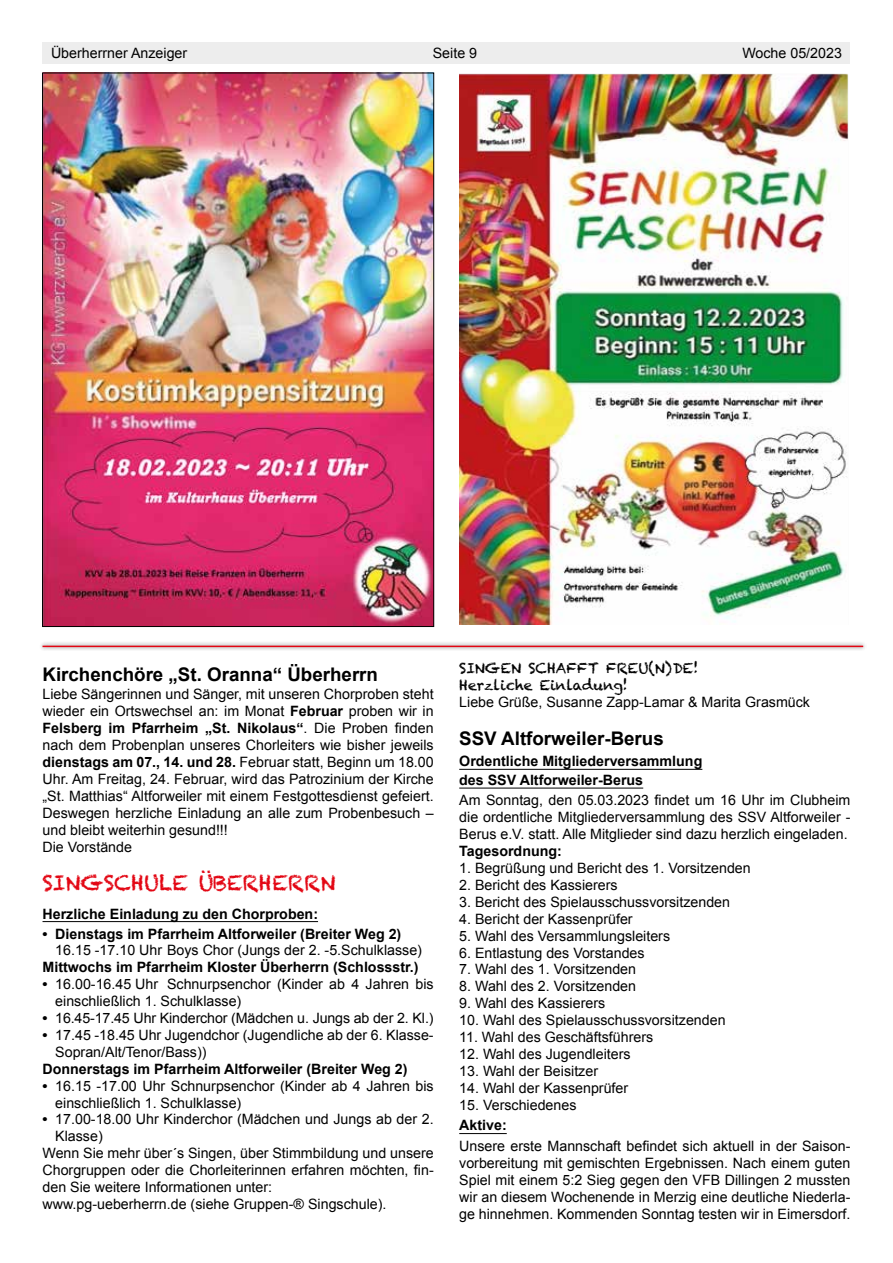
<style>
.page{position:relative;width:893px;height:1263px;background:#fff}
.page>*{position:absolute;margin:0;border:0;box-sizing:border-box;transform-origin:0 0}
.t1{font:21px "Chalkduster";color:#e30613}
.t2{font:700 18.75px "Arial";color:#000}
.t3{font:14.25px/17px "Arial";color:#000}
.t4{font:700 14.25px/18.8px "Arial";color:#000}
.t5{font:14.25px/17px "Chalkduster";color:#000}
.s1{font-weight:700}
</style>
<div class="page">
<div style="left:43px;top:43px;width:807px;height:21px;background:#ededed"></div>
<hr style="left:459px;top:769px;width:243px;height:1px;background:#000">
<hr style="left:459px;top:788px;width:184px;height:1px;background:#000">
<hr style="left:459px;top:1133px;width:48px;height:1px;background:#000">
<hr style="left:43px;top:921px;width:275px;height:1px;background:#000">
<img style="left:44px;top:75px;width:388px;height:550px">
<img style="left:460px;top:73px;width:389px;height:552px">
<div style="left:38px;top:641px;width:829px;height:11px;background:#000;opacity:.7"></div>
<hr style="left:43px;top:646px;width:820px;height:1px;background:#e30613">
<p class="t3" style="left:51px;top:45px;width:138px">Überherrner Anzeiger</p>
<p class="t3" style="left:433px;top:45px;width:46px">Seite 9</p>
<p class="t3" style="left:742px;top:45px;width:101px">Woche 05/2023</p>
<h2 class="t2" style="left:43px;top:662px;width:337px">Kirchenchöre „St. Oranna“ Überherrn</h2>
<p class="t3" style="left:43px;top:686px;width:393px">Liebe Sängerinnen und Sänger, mit unseren Chorproben steht wieder ein Ortswechsel an: im Monat <span class="s1">Februar</span> proben wir in <span class="s1">Felsberg im Pfarrheim „St. Nikolaus“</span>. Die Proben finden nach dem Probenplan unseres Chorleiters wie bisher jeweils <span class="s1">dienstags am 07., 14. und 28.</span> Februar statt, Beginn um 18.00<br>Uhr. Am Freitag, 24. Februar, wird das Patrozinium der Kirche „St. Matthias“ Altforweiler mit einem Festgottesdienst gefeiert.<br>Deswegen herzliche Einladung an alle zum Probenbesuch – und bleibt weiterhin gesund!!!<br>Die Vorstände</p>
<h1 class="t1" style="left:43px;top:870px;width:294px">SINGSCHULE ÜBERHERRN</h1>
<p class="t4" style="left:43px;top:905px;width:277px">Herzliche Einladung zu den Chorproben:</p>
<p class="t4" style="left:43px;top:924px;width:360px">• Dienstags im Pfarrheim Altforweiler (Breiter Weg 2)</p>
<p class="t3" style="left:55px;top:942px;width:368px">16.15 -17.10 Uhr Boys Chor (Jungs der 2. -5.Schulklasse)</p>
<p class="t4" style="left:43px;top:958px;width:378px">Mittwochs im Pfarrheim Kloster Überherrn (Schlossstr.)</p>
<p class="t3" style="left:55px;top:976px;width:380px;text-indent:-13px"><span class="s1">•</span> 16.00-16.45 Uhr Schnurpsenchor (Kinder ab 4 Jahren bis einschließlich 1. Schulklasse)</p>
<p class="t3" style="left:43px;top:1010px;width:393px"><span class="s1">•</span> 16.45-17.45 Uhr Kinderchor (Mädchen u. Jungs ab der 2. Kl.)</p>
<p class="t3" style="left:55px;top:1027px;width:380px;text-indent:-13px"><span class="s1">•</span> 17.45 -18.45 Uhr Jugendchor (Jugendliche ab der 6. Klasse-<br>Sopran/Alt/Tenor/Bass))</p>
<p class="t4" style="left:43px;top:1060px;width:367px">Donnerstags im Pfarrheim Altforweiler (Breiter Weg 2)</p>
<p class="t3" style="left:55px;top:1078px;width:380px;text-indent:-13px"><span class="s1">•</span> 16.15 -17.00 Uhr Schnurpsenchor (Kinder ab 4 Jahren bis einschließlich 1. Schulklasse)</p>
<p class="t3" style="left:43px;top:1111px;width:393px"><span class="s1">•</span> 17.00-18.00 Uhr Kinderchor (Mädchen und Jungs ab der 2.</p>
<p class="t3" style="left:55px;top:1128px;width:49px">Klasse)</p>
<p class="t3" style="left:43px;top:1145px;width:393px">Wenn Sie mehr über´s Singen, über Stimmbildung und unsere</p>
<p class="t3" style="left:43px;top:1162px;width:393px">Chorgruppen oder die Chorleiterinnen erfahren möchten, fin-</p>
<p class="t3" style="left:43px;top:1179px;width:231px">den Sie weitere Informationen unter:</p>
<p class="t3" style="left:43px;top:1196px;width:345px">www.pg-ueberherrn.de (siehe Gruppen-® Singschule).</p>
<p class="t5" style="left:459px;top:660px;width:241px">SINGEN SCHAFFT FREU(N)DE!<br>Herzliche Einladung!</p>
<p class="t3" style="left:459px;top:694px;width:352px">Liebe Grüße, Susanne Zapp-Lamar &amp; Marita Grasmück</p>
<h2 class="t2" style="left:459px;top:726px;width:206px">SSV Altforweiler-Berus</h2>
<p class="t4" style="left:459px;top:752px;width:245px">Ordentliche Mitgliederversammlung des SSV Altforweiler-Berus</p>
<p class="t3" style="left:459px;top:792px;width:393px;text-align:justify">Am Sonntag, den 05.03.2023 findet um 16 Uhr im Clubheim die ordentliche Mitgliederversammlung des SSV Altforweiler - Berus e.V. statt. Alle Mitglieder sind dazu herzlich eingeladen.</p>
<p class="t4" style="left:459px;top:842px;width:104px">Tagesordnung:</p>
<p class="t3" style="left:459px;top:859px;width:293px">1. Begrüßung und Bericht des 1. Vorsitzenden</p>
<p class="t3" style="left:459px;top:876px;width:160px">2. Bericht des Kassierers</p>
<p class="t3" style="left:459px;top:893px;width:272px">3. Bericht des Spielausschussvorsitzenden</p>
<p class="t3" style="left:459px;top:910px;width:175px">4. Bericht der Kassenprüfer</p>
<p class="t3" style="left:459px;top:927px;width:212px">5. Wahl des Versammlungsleiters</p>
<p class="t3" style="left:459px;top:944px;width:187px">6. Entlastung des Vorstandes</p>
<p class="t3" style="left:459px;top:961px;width:178px">7. Wahl des 1. Vorsitzenden</p>
<p class="t3" style="left:459px;top:978px;width:178px">8. Wahl des 2. Vorsitzenden</p>
<p class="t3" style="left:459px;top:995px;width:147px">9. Wahl des Kassierers</p>
<p class="t3" style="left:459px;top:1012px;width:268px">10. Wahl des Spielausschussvorsitzenden</p>
<p class="t3" style="left:459px;top:1029px;width:196px">11. Wahl des Geschäftsführers</p>
<p class="t3" style="left:459px;top:1046px;width:173px">12. Wahl des Jugendleiters</p>
<p class="t3" style="left:459px;top:1063px;width:140px">13. Wahl der Beisitzer</p>
<p class="t3" style="left:459px;top:1080px;width:170px">14. Wahl der Kassenprüfer</p>
<p class="t3" style="left:459px;top:1097px;width:119px">15. Verschiedenes</p>
<p class="t4" style="left:459px;top:1116px;width:49px">Aktive:</p>
<p class="t3" style="left:459px;top:1137px;width:393px;text-align:justify">Unsere erste Mannschaft befindet sich aktuell in der Saison&shy;vorbereitung mit gemischten Ergebnissen. Nach einem guten Spiel mit einem 5:2 Sieg gegen den VFB Dillingen 2 mussten wir an diesem Wochenende in Merzig eine deutliche Niederla&shy;ge hinnehmen. Kommenden Sonntag testen wir in Eimersdorf.</p>
</div>
